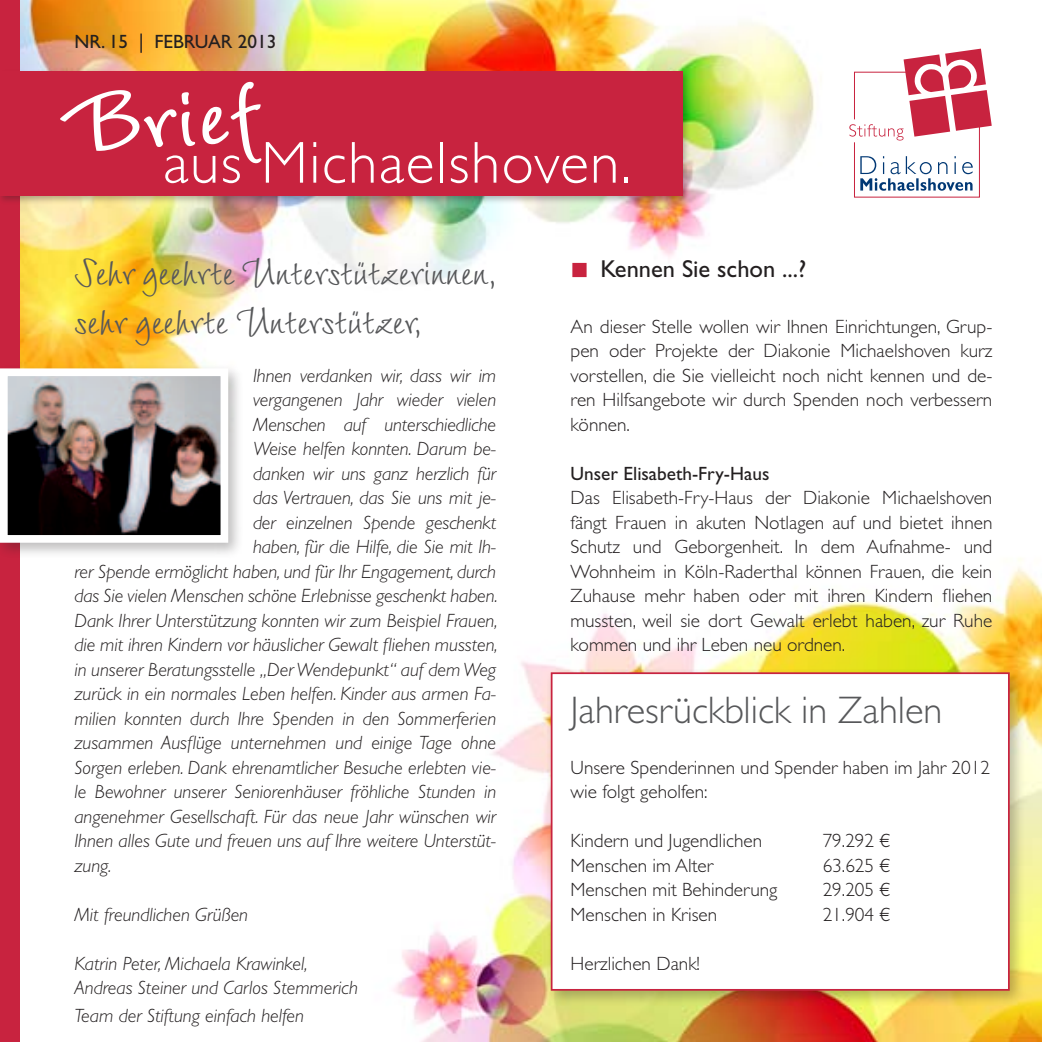
<style>
.page{position:relative;width:1042px;height:1042px;background:#fff}
.page>*{position:absolute;margin:0;border:0;box-sizing:border-box;transform-origin:0 0}
.t1{font:700 84px "Wiesbaden Swing Com";color:#fff}
.t2{font:300 59.5px "Gill Sans Std";letter-spacing:.025em;color:#fff}
.Head_2_Hervorhebung{font:300 38.5px "Gill Sans Std";color:#57585a}
.t3{font:35px/49px "Wiesbaden Swing Com";color:#57585a}
.Head_3_Fließtext{font:24.5px "Gill Sans Std";color:#231f20}
.Einleitung___Vorwort{font:italic 300 19.25px/24.5px "Gill Sans Std";letter-spacing:-.005em;color:#231f20;text-align:right}
.Fließtext{font:300 19.25px/24.5px "Gill Sans Std";color:#231f20;text-align:justify}
.Fließtext-2{font:19.25px "Gill Sans Std";color:#231f20}
.s1{color:#c8233f}
</style>
<div class="page">
<img style="left:20px;top:0;width:1022px;height:1042px">
<div style="left:0;top:0;width:20px;height:1042px;background:#c8233f"></div>
<div style="left:0;top:69px;width:690px;height:135px;background:#231f20;opacity:.3"></div>
<div style="left:0;top:72px;width:682px;height:124px;background:#c8233f"></div>
<div style="left:545px;top:666px;width:480px;height:340px;background:#231f20;opacity:.3"></div>
<div style="left:551px;top:672px;width:458px;height:318px;background:#fff;border:2px solid #c8233f"></div>
<svg style="left:849px;top:49px;width:143px;height:148px"></svg>
<div style="left:0;top:362px;width:244px;height:197px;background:#231f20;opacity:.3"></div>
<img style="left:9px;top:377px;width:210px;height:157px">
<div style="left:0;top:368px;width:228px;height:175px;border:8px solid #fff"></div>
<svg style="left:589px;top:279px;width:24px;height:1px"></svg>
<p class="Fließtext-2" style="left:74px;top:30px;width:203px">NR. 15 | FEBRUAR 2013</p>
<h1 class="t1" style="left:57px;top:73px;width:201px;rotate:-3deg">Brief</h1>
<h2 class="t2" style="left:163px;top:129px;width:470px">aus Michaelshoven.</h2>
<h1 class="t3" style="left:74px;top:247px;width:425px">Sehr geehrte Unterstützerinnen, sehr geehrte Unterstützer,</h1>
<p class="Einleitung___Vorwort" style="left:74px;top:363px;width:425px">Ihnen verdanken wir, dass wir im<br>vergangenen Jahr wieder vielen<br>Menschen auf unterschiedliche<br>Weise helfen konnten. Darum be-<br>danken wir uns ganz herzlich für<br>das Vertrauen, das Sie uns mit je-<br>der einzelnen Spende geschenkt<br>haben, für die Hilfe, die Sie mit Ih-<br>rer Spende ermöglicht haben, und für Ihr Engagement, durch das Sie vielen Menschen schöne Erlebnisse geschenkt haben.</p>
<p class="Einleitung___Vorwort" style="left:74px;top:608px;width:425px;text-align:justify">Dank Ihrer Unterstützung konnten wir zum Beispiel Frauen, die mit ihren Kindern vor häuslicher Gewalt fliehen mussten, in unserer Beratungsstelle „Der Wendepunkt“ auf dem Weg zurück in ein normales Leben helfen. Kinder aus armen Fa&shy;milien konnten durch Ihre Spenden in den Sommerferien zusammen Ausflüge unternehmen und einige Tage ohne Sorgen erleben. Dank ehrenamtlicher Besuche erlebten vie&shy;le Bewohner unserer Seniorenhäuser fröhliche Stunden in angenehmer Gesellschaft. Für das neue Jahr wünschen wir Ihnen alles Gute und freuen uns auf Ihre weitere Unterstüt&shy;zung.</p>
<p class="Einleitung___Vorwort" style="left:74px;top:902px;width:175px">Mit freundlichen Grüßen</p>
<p class="Einleitung___Vorwort" style="left:74px;top:951px;width:235px">Katrin Peter, Michaela Krawinkel,</p>
<p class="Einleitung___Vorwort" style="left:74px;top:976px;width:285px">Andreas Steiner und Carlos Stemmerich</p>
<p class="Einleitung___Vorwort" style="left:74px;top:1004px;width:231px">Team der Stiftung einfach helfen</p>
<h3 class="Head_3_Fließtext" style="left:570px;top:255px;width:237px"><span class="s1">■</span> Kennen Sie schon ...?</h3>
<p class="Fließtext" style="left:570px;top:314px;width:423px">An dieser Stelle wollen wir Ihnen Einrichtungen, Grup&shy;pen oder Projekte der Diakonie Michaelshoven kurz vorstellen, die Sie vielleicht noch nicht kennen und de&shy;ren Hilfsangebote wir durch Spenden noch verbessern können.</p>
<p class="Fließtext-2" style="left:570px;top:462px;width:200px">Unser Elisabeth-Fry-Haus</p>
<p class="Fließtext" style="left:570px;top:486px;width:423px">Das Elisabeth-Fry-Haus der Diakonie Michaelshoven fängt Frauen in akuten Notlagen auf und bietet ihnen Schutz und Geborgenheit. In dem Aufnahme- und Wohnheim in Köln-Raderthal können Frauen, die kein Zuhause mehr haben oder mit ihren Kindern fliehen mussten, weil sie dort Gewalt erlebt haben, zur Ruhe kommen und ihr Leben neu ordnen.</p>
<h2 class="Head_2_Hervorhebung" style="left:570px;top:689px;width:373px">Jahresrückblick in Zahlen</h2>
<p class="Fließtext" style="left:570px;top:755px;width:421px">Unsere Spenderinnen und Spender haben im Jahr 2012</p>
<p class="Fließtext" style="left:570px;top:780px;width:139px">wie folgt geholfen:</p>
<p class="Fließtext" style="left:570px;top:829px;width:193px">Kindern und Jugendlichen</p>
<p class="Fließtext" style="left:822px;top:829px;width:69px">79.292 €</p>
<p class="Fließtext" style="left:570px;top:853px;width:144px">Menschen im Alter</p>
<p class="Fließtext" style="left:822px;top:853px;width:69px">63.625 €</p>
<p class="Fließtext" style="left:570px;top:878px;width:208px">Menschen mit Behinderung</p>
<p class="Fließtext" style="left:822px;top:878px;width:69px">29.205 €</p>
<p class="Fließtext" style="left:570px;top:902px;width:148px">Menschen in Krisen</p>
<p class="Fließtext" style="left:822px;top:902px;width:69px">21.904 €</p>
<p class="Fließtext" style="left:570px;top:951px;width:131px">Herzlichen Dank!</p>
</div>
